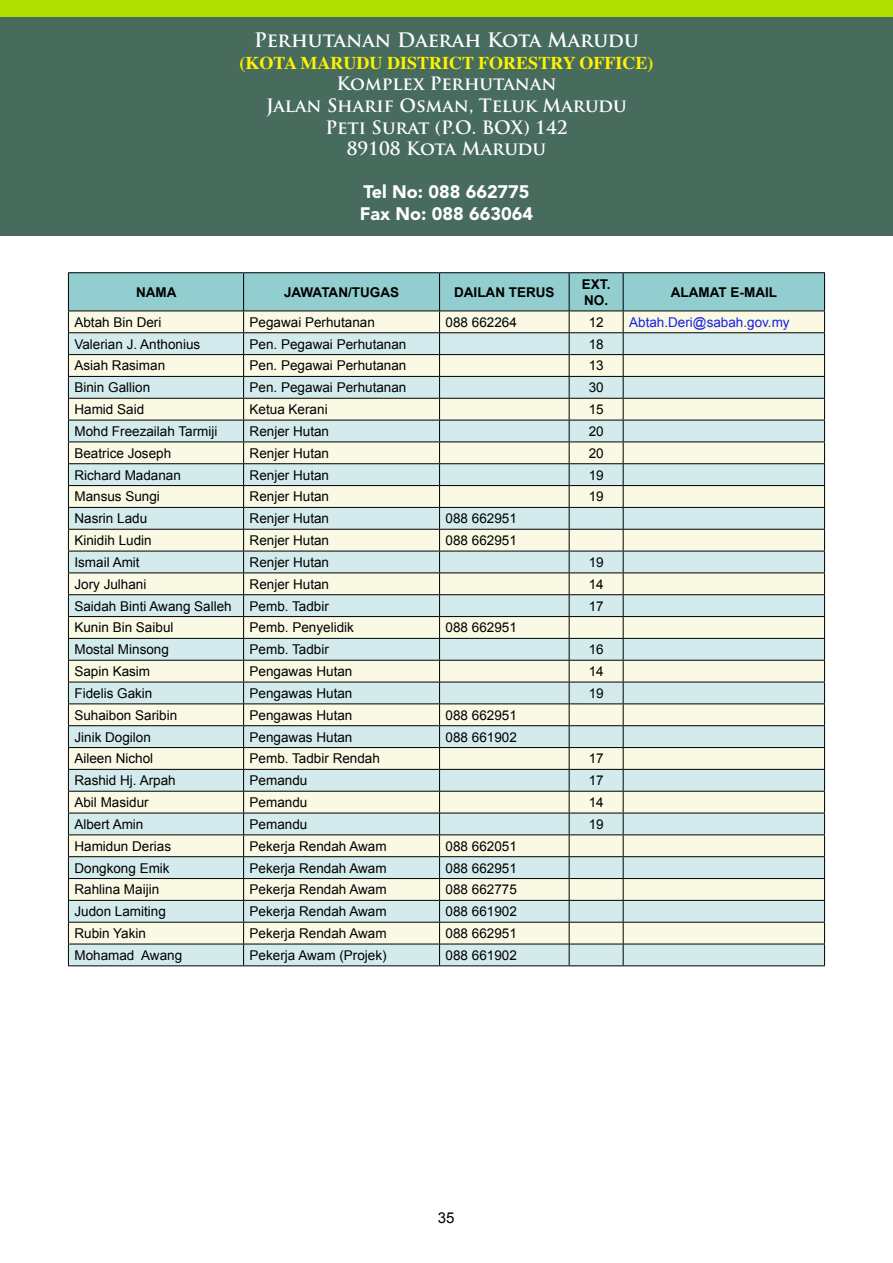
<style>
.page{position:relative;width:893px;height:1263px;background:#fff}
.page>*{position:absolute;margin:0;border:0;box-sizing:border-box;transform-origin:0 0}
.t1{font:700 19.5px "Trajan Pro";color:#fff}
.t2{font:700 18px/21.6px "Trajan Pro";color:#fff;text-align:center}
.t3{font:700 18px "Times";color:#fff200}
.t4{font:900 18px/21.6px "Avenir LT Std";color:#fff}
.t5{font:15px "Arial";color:#000}
.t6{font:13.5px "Arial";color:#000}
.t7{font:700 13.5px/16.2px "Arial";color:#000}
.t8{font:13.5px "Arial";color:#1820e6}
</style>
<div class="page">
<div style="left:0;top:16px;width:893px;height:220px;background:#476c5e"></div>
<hr style="left:68px;top:272px;width:176px;height:1px;background:#000">
<hr style="left:244px;top:272px;width:196px;height:1px;background:#000">
<hr style="left:440px;top:272px;width:129px;height:1px;background:#000">
<hr style="left:569px;top:272px;width:54px;height:1px;background:#000">
<hr style="left:623px;top:272px;width:202px;height:1px;background:#000">
<svg style="left:68px;top:273px;width:757px;height:692px;background:#d6e3da"></svg>
<hr style="left:68px;top:965px;width:176px;height:1px;background:#000">
<hr style="left:244px;top:965px;width:196px;height:1px;background:#000">
<hr style="left:440px;top:965px;width:129px;height:1px;background:#000">
<hr style="left:569px;top:965px;width:54px;height:1px;background:#000">
<hr style="left:623px;top:965px;width:202px;height:1px;background:#000">
<div style="left:0;top:0;width:893px;height:16px;background:#b1e001"></div>
<h1 class="t1" style="left:254px;top:28px;width:386px">Perhutanan Daerah Kota Marudu</h1>
<h2 class="t3" style="left:239px;top:45px;width:416px">(KOTA MARUDU DISTRICT FORESTRY OFFICE)</h2>
<h2 class="t2" style="left:266px;top:73px;width:362px">Komplex Perhutanan<br>Jalan Sharif Osman, Teluk Marudu<br>Peti Surat (P.O. BOX) 142<br>89108 Kota Marudu</h2>
<h2 class="t4" style="left:360px;top:181px;width:175px">Tel No: 088 662775<br>Fax No: 088 663064</h2>
<p class="t7" style="left:136px;top:284px;width:42px">NAMA</p>
<p class="t7" style="left:284px;top:284px;width:117px">JAWATAN/TUGAS</p>
<p class="t7" style="left:454px;top:284px;width:102px">DAILAN TERUS</p>
<p class="t7" style="left:582px;top:276px;width:30px">EXT.<br>NO.</p>
<p class="t7" style="left:671px;top:284px;width:108px">ALAMAT E-MAIL</p>
<p class="t6" style="left:74px;top:313px;width:89px">Abtah Bin Deri</p>
<p class="t6" style="left:250px;top:313px;width:127px">Pegawai Perhutanan</p>
<p class="t6" style="left:446px;top:313px;width:73px">088 662264</p>
<p class="t6" style="left:589px;top:313px;width:17px">12</p>
<p class="t8" style="left:629px;top:313px;width:162px">Abtah.Deri@sabah.gov.my</p>
<p class="t6" style="left:74px;top:335px;width:127px">Valerian J. Anthonius</p>
<p class="t6" style="left:250px;top:335px;width:158px">Pen. Pegawai Perhutanan</p>
<p class="t6" style="left:589px;top:335px;width:17px">18</p>
<p class="t6" style="left:74px;top:357px;width:92px">Asiah Rasiman</p>
<p class="t6" style="left:250px;top:357px;width:158px">Pen. Pegawai Perhutanan</p>
<p class="t6" style="left:589px;top:357px;width:17px">13</p>
<p class="t6" style="left:74px;top:379px;width:77px">Binin Gallion</p>
<p class="t6" style="left:250px;top:379px;width:158px">Pen. Pegawai Perhutanan</p>
<p class="t6" style="left:589px;top:379px;width:17px">30</p>
<p class="t6" style="left:74px;top:400px;width:71px">Hamid Said</p>
<p class="t6" style="left:250px;top:400px;width:80px">Ketua Kerani</p>
<p class="t6" style="left:589px;top:400px;width:17px">15</p>
<p class="t6" style="left:74px;top:422px;width:145px">Mohd Freezailah Tarmiji</p>
<p class="t6" style="left:250px;top:422px;width:81px">Renjer Hutan</p>
<p class="t6" style="left:589px;top:422px;width:17px">20</p>
<p class="t6" style="left:74px;top:444px;width:98px">Beatrice Joseph</p>
<p class="t6" style="left:250px;top:444px;width:81px">Renjer Hutan</p>
<p class="t6" style="left:589px;top:444px;width:17px">20</p>
<p class="t6" style="left:74px;top:466px;width:108px">Richard Madanan</p>
<p class="t6" style="left:250px;top:466px;width:81px">Renjer Hutan</p>
<p class="t6" style="left:589px;top:466px;width:17px">19</p>
<p class="t6" style="left:74px;top:488px;width:87px">Mansus Sungi</p>
<p class="t6" style="left:250px;top:488px;width:81px">Renjer Hutan</p>
<p class="t6" style="left:589px;top:488px;width:17px">19</p>
<p class="t6" style="left:74px;top:510px;width:74px">Nasrin Ladu</p>
<p class="t6" style="left:250px;top:510px;width:81px">Renjer Hutan</p>
<p class="t6" style="left:446px;top:510px;width:73px">088 662951</p>
<p class="t6" style="left:74px;top:531px;width:79px">Kinidih Ludin</p>
<p class="t6" style="left:250px;top:531px;width:81px">Renjer Hutan</p>
<p class="t6" style="left:446px;top:531px;width:73px">088 662951</p>
<p class="t6" style="left:74px;top:553px;width:67px">Ismail Amit</p>
<p class="t6" style="left:250px;top:553px;width:81px">Renjer Hutan</p>
<p class="t6" style="left:589px;top:553px;width:17px">19</p>
<p class="t6" style="left:74px;top:575px;width:74px">Jory Julhani</p>
<p class="t6" style="left:250px;top:575px;width:81px">Renjer Hutan</p>
<p class="t6" style="left:589px;top:575px;width:17px">14</p>
<p class="t6" style="left:74px;top:597px;width:159px">Saidah Binti Awang Salleh</p>
<p class="t6" style="left:250px;top:597px;width:81px">Pemb. Tadbir</p>
<p class="t6" style="left:589px;top:597px;width:17px">17</p>
<p class="t6" style="left:74px;top:619px;width:101px">Kunin Bin Saibul</p>
<p class="t6" style="left:250px;top:619px;width:106px">Pemb. Penyelidik</p>
<p class="t6" style="left:446px;top:619px;width:73px">088 662951</p>
<p class="t6" style="left:74px;top:641px;width:96px">Mostal Minsong</p>
<p class="t6" style="left:250px;top:641px;width:81px">Pemb. Tadbir</p>
<p class="t6" style="left:589px;top:641px;width:17px">16</p>
<p class="t6" style="left:74px;top:662px;width:77px">Sapin Kasim</p>
<p class="t6" style="left:250px;top:662px;width:104px">Pengawas Hutan</p>
<p class="t6" style="left:589px;top:662px;width:17px">14</p>
<p class="t6" style="left:74px;top:684px;width:80px">Fidelis Gakin</p>
<p class="t6" style="left:250px;top:684px;width:104px">Pengawas Hutan</p>
<p class="t6" style="left:589px;top:684px;width:17px">19</p>
<p class="t6" style="left:74px;top:706px;width:104px">Suhaibon Saribin</p>
<p class="t6" style="left:250px;top:706px;width:104px">Pengawas Hutan</p>
<p class="t6" style="left:446px;top:706px;width:73px">088 662951</p>
<p class="t6" style="left:74px;top:728px;width:78px">Jinik Dogilon</p>
<p class="t6" style="left:250px;top:728px;width:104px">Pengawas Hutan</p>
<p class="t6" style="left:446px;top:728px;width:73px">088 661902</p>
<p class="t6" style="left:74px;top:750px;width:80px">Aileen Nichol</p>
<p class="t6" style="left:250px;top:750px;width:132px">Pemb. Tadbir Rendah</p>
<p class="t6" style="left:589px;top:750px;width:17px">17</p>
<p class="t6" style="left:74px;top:772px;width:103px">Rashid Hj. Arpah</p>
<p class="t6" style="left:250px;top:772px;width:59px">Pemandu</p>
<p class="t6" style="left:589px;top:772px;width:17px">17</p>
<p class="t6" style="left:74px;top:793px;width:76px">Abil Masidur</p>
<p class="t6" style="left:250px;top:793px;width:59px">Pemandu</p>
<p class="t6" style="left:589px;top:793px;width:17px">14</p>
<p class="t6" style="left:74px;top:815px;width:71px">Albert Amin</p>
<p class="t6" style="left:250px;top:815px;width:59px">Pemandu</p>
<p class="t6" style="left:589px;top:815px;width:17px">19</p>
<p class="t6" style="left:74px;top:837px;width:98px">Hamidun Derias</p>
<p class="t6" style="left:250px;top:837px;width:139px">Pekerja Rendah Awam</p>
<p class="t6" style="left:446px;top:837px;width:73px">088 662051</p>
<p class="t6" style="left:74px;top:859px;width:97px">Dongkong Emik</p>
<p class="t6" style="left:250px;top:859px;width:139px">Pekerja Rendah Awam</p>
<p class="t6" style="left:446px;top:859px;width:73px">088 662951</p>
<p class="t6" style="left:74px;top:881px;width:86px">Rahlina Maijin</p>
<p class="t6" style="left:250px;top:881px;width:139px">Pekerja Rendah Awam</p>
<p class="t6" style="left:446px;top:881px;width:73px">088 662775</p>
<p class="t6" style="left:74px;top:903px;width:93px">Judon Lamiting</p>
<p class="t6" style="left:250px;top:903px;width:139px">Pekerja Rendah Awam</p>
<p class="t6" style="left:446px;top:903px;width:73px">088 661902</p>
<p class="t6" style="left:74px;top:924px;width:73px">Rubin Yakin</p>
<p class="t6" style="left:250px;top:924px;width:139px">Pekerja Rendah Awam</p>
<p class="t6" style="left:446px;top:924px;width:73px">088 662951</p>
<p class="t6" style="left:74px;top:946px;width:109px">Mohamad Awang</p>
<p class="t6" style="left:250px;top:946px;width:139px">Pekerja Awam (Projek)</p>
<p class="t6" style="left:446px;top:946px;width:73px">088 661902</p>
<p class="t5" style="left:438px;top:1208px;width:18px">35</p>
</div>
